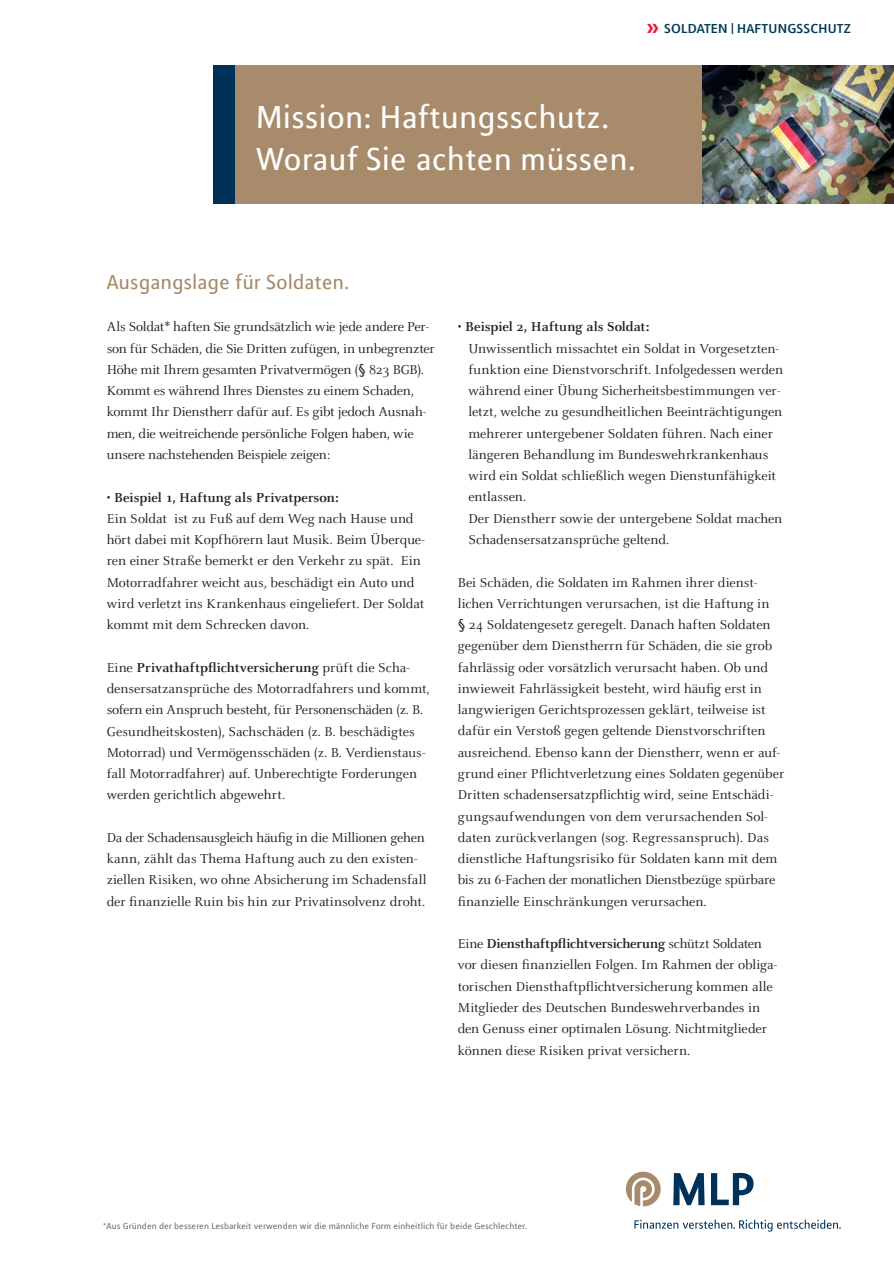
<style>
.page{position:relative;width:894px;height:1267px;background:#fff}
.page>*{position:absolute;margin:0;border:0;box-sizing:border-box;transform-origin:0 0}
.t1{font:35.25px/41.1px "MLPOT";color:#fff}
.t2{font:22.5px "MLPOT";letter-spacing:-.005em;color:#a78b6b}
.t3{font:14.25px/21.3px "Celeste";letter-spacing:-.005em;color:#231f20}
.t4{font:700 14.25px "Celeste";color:#231f20}
.t5{font:700 14.25px "MLPOT";letter-spacing:.015em;color:#003b55}
.t6{font:9.75px "MLPOT";color:#6d6e70}
.s1{font-size:27px;color:#ed1a3a}
.s2{font-family:"MLPOT"}
.s3{font-weight:700}
</style>
<div class="page">
<svg style="left:625px;top:1171px;width:35px;height:35px"></svg>
<svg style="left:711px;top:1172px;width:42px;height:33px"></svg>
<svg style="left:673px;top:1173px;width:31px;height:32px"></svg>
<svg style="left:634px;top:1219px;width:206px;height:12px"></svg>
<div style="left:228px;top:66px;width:484px;height:138px;background:#a78b6b"></div>
<div style="left:213px;top:66px;width:21px;height:138px;background:#003158"></div>
<img style="left:702px;top:66px;width:191px;height:138px">
<p class="t5" style="left:645px;top:23px;width:207px"><span class="s1">»</span> SOLDATEN | HAFTUNGSSCHUTZ</p>
<h1 class="t1" style="left:256px;top:100px;width:381px">Mission: Haftungsschutz.<br>Worauf Sie achten müssen.</h1>
<h2 class="t2" style="left:107px;top:273px;width:244px">Ausgangslage für Soldaten.</h2>
<p class="t3" style="left:107px;top:317px;width:329px">Als Soldat* haften Sie grundsätzlich wie jede andere Per&shy;son für Schäden, die Sie Dritten zufügen, in unbegrenzter Höhe mit Ihrem gesamten Privatvermögen (<span class="s2">§</span> 823 BGB).<br>Kommt es während Ihres Dienstes zu einem Schaden, kommt Ihr Dienstherr dafür auf. Es gibt jedoch Ausnah&shy;men, die weitreichende persönliche Folgen haben, wie unsere nachstehenden Beispiele zeigen:</p>
<p class="t4" style="left:107px;top:491px;width:234px">• Beispiel 1, Haftung als Privatperson:</p>
<p class="t3" style="left:107px;top:509px;width:320px">Ein Soldat ist zu Fuß auf dem Weg nach Hause und hört dabei mit Kopfhörern laut Musik. Beim Überque&shy;ren einer Straße bemerkt er den Verkehr zu spät. Ein Motorradfahrer weicht aus, beschädigt ein Auto und wird verletzt ins Krankenhaus eingeliefert. Der Soldat kommt mit dem Schrecken davon.</p>
<p class="t3" style="left:107px;top:657px;width:324px">Eine <span class="s3">Privathaftpflichtversicherung</span> prüft die Scha&shy;densersatzansprüche des Motorradfahrers und kommt, sofern ein Anspruch besteht, für Personenschäden (z. B.<br>Gesundheitskosten), Sachschäden (z. B. beschädigtes Motorrad) und Vermögensschäden (z. B. Verdienstaus&shy;fall Motorradfahrer) auf. Unberechtigte Forderungen werden gerichtlich abgewehrt.</p>
<p class="t3" style="left:107px;top:827px;width:321px">Da der Schadensausgleich häufig in die Millionen gehen kann, zählt das Thema Haftung auch zu den existen&shy;ziellen Risiken, wo ohne Absicherung im Schadensfall der finanzielle Ruin bis hin zur Privatinsolvenz droht.</p>
<p class="t4" style="left:457px;top:321px;width:193px">• Beispiel 2, Haftung als Soldat:</p>
<p class="t3" style="left:468px;top:338px;width:316px">Unwissentlich missachtet ein Soldat in Vorgesetzten&shy;funktion eine Dienstvorschrift. Infolgedessen werden während einer Übung Sicherheitsbestimmungen ver&shy;letzt, welche zu gesundheitlichen Beeinträchtigungen mehrerer untergebener Soldaten führen. Nach einer längeren Behandlung im Bundeswehrkrankenhaus wird ein Soldat schließlich wegen Dienstunfähigkeit entlassen.<br>Der Dienstherr sowie der untergebene Soldat machen Schadensersatzansprüche geltend.</p>
<p class="t3" style="left:457px;top:572px;width:328px">Bei Schäden, die Soldaten im Rahmen ihrer dienst&shy;lichen Verrichtungen verursachen, ist die Haftung in<br><span class="s2">§</span> 24 Soldatengesetz geregelt. Danach haften Soldaten gegenüber dem Dienstherrn für Schäden, die sie grob fahrlässig oder vorsätzlich verursacht haben. Ob und inwieweit Fahrlässigkeit besteht, wird häufig erst in langwierigen Gerichtsprozessen geklärt, teilweise ist dafür ein Verstoß gegen geltende Dienstvorschriften ausreichend. Ebenso kann der Dienstherr, wenn er auf&shy;grund einer Pflichtverletzung eines Soldaten gegenüber Dritten schadensersatzpflichtig wird, seine Entschädi&shy;gungsaufwendungen von dem verursachenden Sol&shy;daten zurückverlangen (sog. Regressanspruch). Das dienstliche Haftungsrisiko für Soldaten kann mit dem bis zu 6-Fachen der monatlichen Dienstbezüge spürbare finanzielle Einschränkungen verursachen.</p>
<p class="t3" style="left:457px;top:934px;width:321px">Eine <span class="s3">Diensthaftpflichtversicherung</span> schützt Soldaten vor diesen finanziellen Folgen. Im Rahmen der obliga&shy;torischen Diensthaftpflichtversicherung kommen alle Mitglieder des Deutschen Bundeswehrverbandes in den Genuss einer optimalen Lösung. Nichtmitglieder können diese Risiken privat versichern.</p>
<p class="t6" style="left:103px;top:1221px;width:426px">*Aus Gründen der besseren Lesbarkeit verwenden wir die männliche Form einheitlich für beide Geschlechter.</p>
</div>
